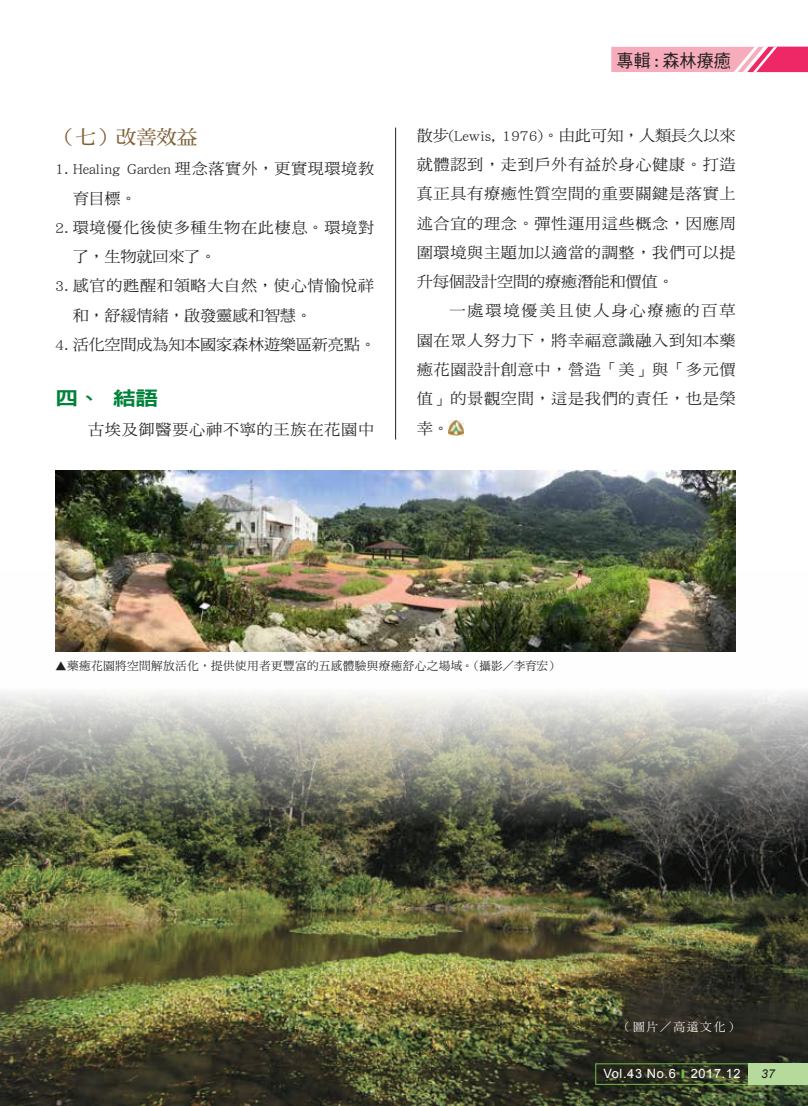
<style>
.page{position:relative;width:808px;height:1106px;background:#fff}
.page>*{position:absolute;margin:0;border:0;box-sizing:border-box;transform-origin:0 0}
.t1{font:19.5px "DF Ming Std W7";color:#826039;scale:1.05 1}
.t2{font:19.5px "DF Hei Std W9";color:#00823a;scale:1.2 1}
.t3{font:18px "DF Hei Std W5";color:#231f20;scale:.95 1}
.t4{font:15.45px/29.2px "DF Ming Std W5";letter-spacing:.035em;color:#231f20;scale:1.05 1}
.t5{font:15.45px/29.2px "DF Ming Std W5";letter-spacing:-.015em;color:#231f20;scale:1.05 1}
.t6{font:12.75px "Arial";letter-spacing:.05em;color:#fff}
.t7{font:italic 12.15px "Arial";color:#231f20}
.t8{font:11.7px "DF Ming Std W5";letter-spacing:.025em;color:#231f20}
.t9{font:11.7px "DF Ming Std W5";letter-spacing:.15em;color:#fff}
.s1{font-family:"AR Hei B5";font-weight:700;font-size:10.65px;color:#71bf44}
</style>
<div class="page">
<hr style="left:395px;top:128px;width:1px;height:311px;background:#231f20">
<img style="left:0;top:651px;width:808px;height:455px">
<img style="left:55px;top:470px;width:681px;height:181px">
<img style="left:449px;top:420px;width:14px;height:16px">
<svg style="left:611px;top:47px;width:197px;height:25px;background:#f591aa"></svg>
<div style="left:595px;top:1063px;width:158px;height:21px;border:1px solid #71bf44"></div>
<div style="left:748px;top:1063px;width:60px;height:21px;background:#b6da9b"></div>
<p class="t1" style="left:55px;top:127px;width:137px">（七）改善效益</p>
<p class="t5" style="left:73px;top:154px;width:289px;text-indent:-17px">1. Healing Garden 理念落實外，更實現環境教育目標。</p>
<p class="t4" style="left:73px;top:212px;width:289px;text-indent:-17px">2. 環境優化後使多種生物在此棲息。環境對了，生物就回來了。</p>
<p class="t4" style="left:73px;top:271px;width:289px;text-indent:-17px">3. 感官的甦醒和領略大自然，使心情愉悅祥和，舒緩情緒，啟發靈感和智慧。</p>
<p class="t5" style="left:55px;top:329px;width:307px">4. 活化空間成為知本國家森林遊樂區新亮點。</p>
<p class="t2" style="left:55px;top:387px;width:88px">四、 結語</p>
<p class="t4" style="left:88px;top:415px;width:274px">古埃及御醫要心神不寧的王族在花園中</p>
<p class="t3" style="left:617px;top:50px;width:122px">專輯 : 森林療癒</p>
<p class="t4" style="left:417px;top:120px;width:305px;text-align:justify">散步(Lewis, 1976)。由此可知，人類長久以來就體認到，走到戶外有益於身心健康。打造真正具有療癒性質空間的重要關鍵是落實上述合宜的理念。彈性運用這些概念，因應周圍環境與主題加以適當的調整，我們可以提升每個設計空間的療癒潛能和價值。</p>
<p class="t4" style="left:417px;top:296px;width:305px;text-align:justify;text-indent:33px">一處環境優美且使人身心療癒的百草園在眾人努力下，將幸福意識融入到知本藥癒花園設計創意中，營造「美」與「多元價值」的景觀空間，這是我們的責任，也是榮幸。</p>
<p class="t8" style="left:55px;top:659px;width:505px">▲藥癒花園將空間解放活化，提供使用者更豐富的五感體驗與療癒舒心之場域。（攝影／李育宏）</p>
<p class="t9" style="left:620px;top:1020px;width:121px">（圖片／高遠文化）</p>
<p class="t6" style="left:603px;top:1065px;width:139px">Vol.43 No.6 <span class="s1">■</span> 2017.12</p>
<p class="t7" style="left:761px;top:1065px;width:15px">37</p>
</div>
